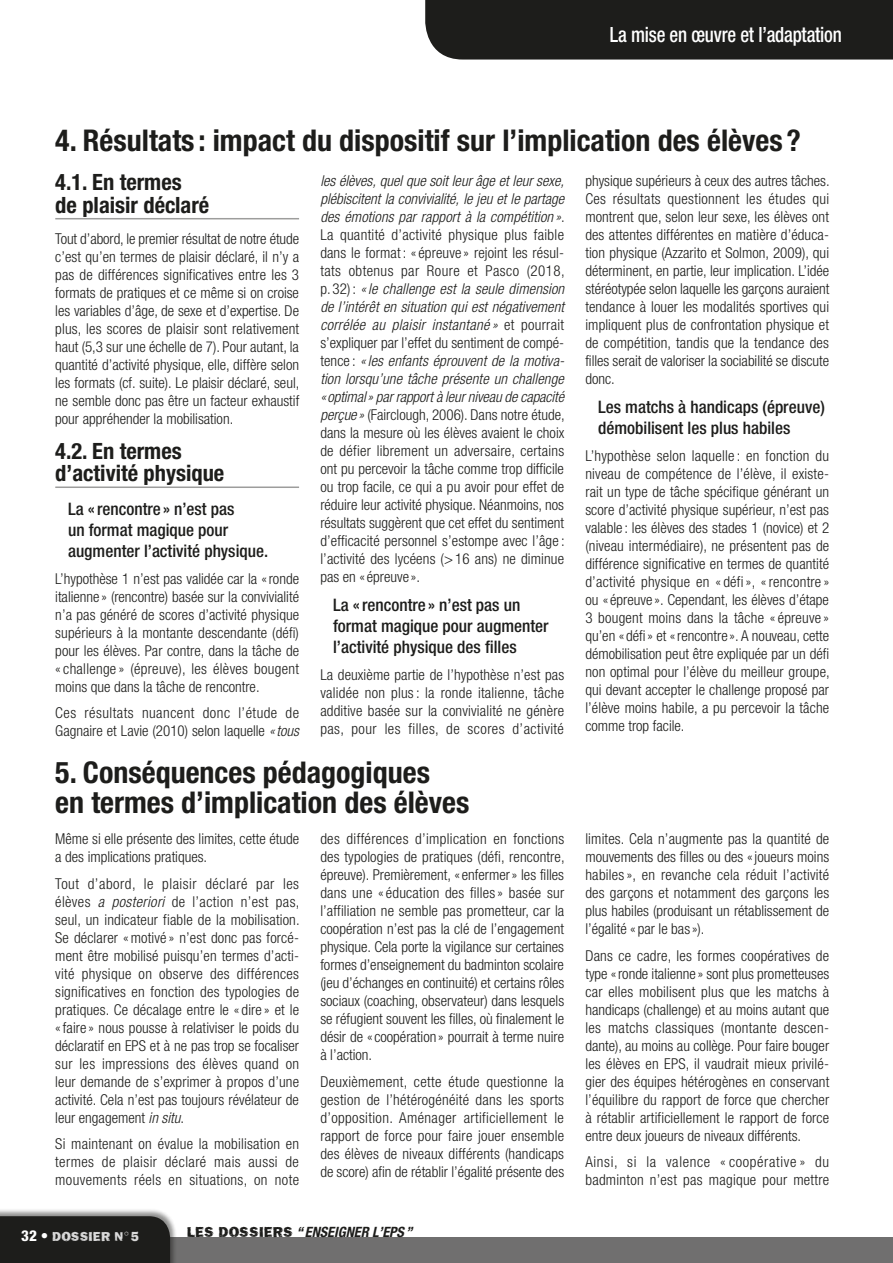
<style>
.page{position:relative;width:893px;height:1263px;background:#fff}
.page>*{position:absolute;margin:0;border:0;box-sizing:border-box;transform-origin:0 0}
.t1{font:700 condensed 30px/30px "Helvetica Neue";color:#1d1d1b}
.t2{font:700 condensed 22.5px/22.5px "Helvetica Neue";color:#1d1d1b}
.t3{font:500 condensed 21px "Helvetica Neue";letter-spacing:-.01em;color:#fff;scale:.9 1}
.t4{font:500 condensed 17.25px/21px "Helvetica Neue";color:#1d1d1b}
.t5{font:300 condensed 15px/18px "Helvetica Neue";color:#1d1d1b;text-align:justify}
.t6{font:300 condensed 15px/18px "Helvetica Neue";letter-spacing:.02em;color:#1d1d1b}
.t7{font:italic 700 condensed 14.25px "Helvetica Neue";color:#1d1d1b}
.t8{font:13.5px "Frankie";color:#dadada}
.s1{font-style:italic}
.s2{font-family:"Helvetica Neue";font-weight:800;font-stretch:condensed;font-size:15px;color:#fff}
.s3{font-family:"Frankie";font-weight:400;font-style:normal;font-stretch:normal;font-size:15px}
</style>
<div class="page">
<div style="left:0;top:1237px;width:893px;height:26px;background:#706f6f"></div>
<div style="left:0;top:1208px;width:177px;height:55px;background:#1d1d1b;opacity:.5"></div>
<div style="left:0;top:1216px;width:170px;height:47px;background:#1d1d1b"></div>
<div style="left:425px;top:0;width:468px;height:60px;background:#1d1d1b"></div>
<hr style="left:55px;top:218px;width:244px;height:1px;background:#9d9d9c">
<hr style="left:55px;top:486px;width:244px;height:2px;background:#9d9d9c">
<h3 class="t3" style="left:610px;top:22px;width:259px">La mise en œuvre et l’adaptation</h3>
<h1 class="t1" style="left:55px;top:125px;width:747px">4. Résultats : impact du dispositif sur l’implication des élèves ?</h1>
<h2 class="t2" style="left:55px;top:171px;width:155px">4.1. En termes<br>de plaisir déclaré</h2>
<p class="t5" style="left:55px;top:229px;width:246px">Tout d’abord, le premier résultat de notre étude c’est qu’en termes de plaisir déclaré, il n’y a pas de différences significatives entre les 3 formats de pratiques et ce même si on croise les variables d’âge, de sexe et d’expertise. De plus, les scores de plaisir sont relativement haut (5,3 sur une échelle de 7). Pour autant, la quantité d’activité physique, elle, diffère selon les formats (cf. suite). Le plaisir déclaré, seul, ne semble donc pas être un facteur exhaustif pour appréhender la mobilisation.</p>
<h2 class="t2" style="left:55px;top:439px;width:171px">4.2. En termes d’activité physique</h2>
<p class="t4" style="left:68px;top:498px;width:202px">La « rencontre » n’est pas<br>un format magique pour augmenter l’activité physique.</p>
<p class="t5" style="left:55px;top:569px;width:245px">L’hypothèse 1 n’est pas validée car la «ronde italienne » (rencontre) basée sur la convivialité n’a pas généré de scores d’activité physique supérieurs à la montante descendante (défi) pour les élèves. Par contre, dans la tâche de « challenge » (épreuve), les élèves bougent moins que dans la tâche de rencontre.</p>
<p class="t5" style="left:55px;top:704px;width:245px">Ces résultats nuancent donc l’étude de<br>Gagnaire et Lavie (2010) selon laquelle <span class="s1">«tous</span></p>
<p class="t5" style="left:585px;top:171px;width:246px">physique supérieurs à ceux des autres tâches.<br>Ces résultats questionnent les études qui montrent que, selon leur sexe, les élèves ont des attentes différentes en matière d’éduca&shy;tion physique (Azzarito et Solmon, 2009), qui déterminent, en partie, leur implication. L’idée stéréotypée selon laquelle les garçons auraient tendance à louer les modalités sportives qui impliquent plus de confrontation physique et de compétition, tandis que la tendance des filles serait de valoriser la sociabilité se discute donc.</p>
<p class="t4" style="left:598px;top:397px;width:228px">Les matchs à handicaps (épreuve) démobilisent les plus habiles</p>
<p class="t5" style="left:585px;top:446px;width:246px">L’hypothèse selon laquelle : en fonction du niveau de compétence de l’élève, il existe&shy;rait un type de tâche spécifique générant un score d’activité physique supérieur, n’est pas valable : les élèves des stades 1 (novice) et 2 (niveau intermédiaire), ne présentent pas de différence significative en termes de quantité d’activité physique en « défi», «rencontre » ou « épreuve ». Cependant, les élèves d’étape 3 bougent moins dans la tâche « épreuve » qu’en « défi» et «rencontre ». A nouveau, cette démobilisation peut être expliquée par un défi non optimal pour l’élève du meilleur groupe, qui devant accepter le challenge proposé par l’élève moins habile, a pu percevoir la tâche comme trop facile.</p>
<p class="t5" style="left:320px;top:171px;width:246px"><span class="s1">les élèves, quel que soit leur âge et leur sexe, plébiscitent la convivialité, le jeu et le partage des émotions par rapport à la compétition »</span>.<br>La quantité d’activité physique plus faible dans le format : « épreuve » rejoint les résul&shy;tats obtenus par Roure et Pasco (2018, p.32) : <span class="s1">«le challenge est la seule dimension de l’intérêt en situation qui est négativement corrélée au plaisir instantané »</span> et pourrait s’expliquer par l’effet du sentiment de compé&shy;tence : <span class="s1">«les enfants éprouvent de la motiva&shy;tion lorsqu’une tâche présente un challenge « optimal» par rapport à leur niveau de capacité perçue »</span> (Fairclough, 2006). Dans notre étude, dans la mesure où les élèves avaient le choix de défier librement un adversaire, certains ont pu percevoir la tâche comme trop difficile ou trop facile, ce qui a pu avoir pour effet de réduire leur activité physique. Néanmoins, nos résultats suggèrent que cet effet du sentiment d’efficacité personnel s’estompe avec l’âge : l’activité des lycéens (&gt;16 ans) ne diminue pas en « épreuve ».</p>
<p class="t4" style="left:333px;top:595px;width:217px">La « rencontre » n’est pas un format magique pour augmenter l’activité physique des filles</p>
<p class="t5" style="left:320px;top:665px;width:245px">La deuxième partie de l’hypothèse n’est pas validée non plus: la ronde italienne, tâche additive basée sur la convivialité ne génère pas, pour les filles, de scores d’activité</p>
<h1 class="t1" style="left:55px;top:757px;width:416px">5. Conséquences pédagogiques<br>en termes d’implication des élèves</h1>
<p class="t5" style="left:55px;top:829px;width:245px">Même si elle présente des limites, cette étude a des implications pratiques.</p>
<p class="t5" style="left:55px;top:874px;width:246px">Tout d’abord, le plaisir déclaré par les élèves <span class="s1">a posteriori</span> de l’action n’est pas, seul, un indicateur fiable de la mobilisation.<br>Se déclarer «motivé » n’est donc pas forcé&shy;ment être mobilisé puisqu’en termes d’acti&shy;vité physique on observe des différences significatives en fonction des typologies de pratiques. Ce décalage entre le « dire » et le «faire » nous pousse à relativiser le poids du déclaratif en EPS et à ne pas trop se focaliser sur les impressions des élèves quand on leur demande de s’exprimer à propos d’une activité. Cela n’est pas toujours révélateur de leur engagement <span class="s1">in situ</span>.</p>
<p class="t5" style="left:55px;top:1134px;width:245px">Si maintenant on évalue la mobilisation en termes de plaisir déclaré mais aussi de mouvements réels en situations, on note</p>
<p class="t5" style="left:320px;top:829px;width:246px">des différences d’implication en fonctions des typologies de pratiques (défi, rencontre, épreuve). Premièrement, « enfermer» les filles dans une « éducation des filles» basée sur l’affiliation ne semble pas prometteur, car la coopération n’est pas la clé de l’engagement physique. Cela porte la vigilance sur certaines formes d’enseignement du badminton scolaire (jeu d’échanges en continuité) et certains rôles sociaux (coaching, observateur) dans lesquels se réfugient souvent les filles, où finalement le désir de « coopération » pourrait à terme nuire à l’action.</p>
<p class="t5" style="left:320px;top:1072px;width:245px">Deuxièmement, cette étude questionne la gestion de l’hétérogénéité dans les sports d’opposition. Aménager artificiellement le rapport de force pour faire jouer ensemble des élèves de niveaux différents (handicaps de score) afin de rétablir l’égalité présente des</p>
<p class="t8" style="left:21px;top:1228px;width:119px"><span class="s2">32 •</span> DOSSIER N°5</p>
<p class="t7" style="left:187px;top:1223px;width:227px"><span class="s3">LES DOSSIERS</span> “ ENSEIGNER L’EPS”</p>
<p class="t5" style="left:585px;top:829px;width:245px">limites. Cela n’augmente pas la quantité de mouvements des filles ou des «joueurs moins habiles», en revanche cela réduit l’activité des garçons et notamment des garçons les plus habiles (produisant un rétablissement de l’égalité « par le bas»).</p>
<p class="t5" style="left:585px;top:946px;width:245px">Dans ce cadre, les formes coopératives de type «ronde italienne » sont plus prometteuses car elles mobilisent plus que les matchs à handicaps (challenge) et au moins autant que les matchs classiques (montante descen&shy;dante), au moins au collège. Pour faire bouger les élèves en EPS, il vaudrait mieux privilé&shy;gier des équipes hétérogènes en conservant l’équilibre du rapport de force que chercher à rétablir artificiellement le rapport de force entre deux joueurs de niveaux différents.</p>
<p class="t6" style="left:585px;top:1152px;width:245px">Ainsi, si la valence « coopérative » du badminton n’est pas magique pour mettre</p>
</div>
